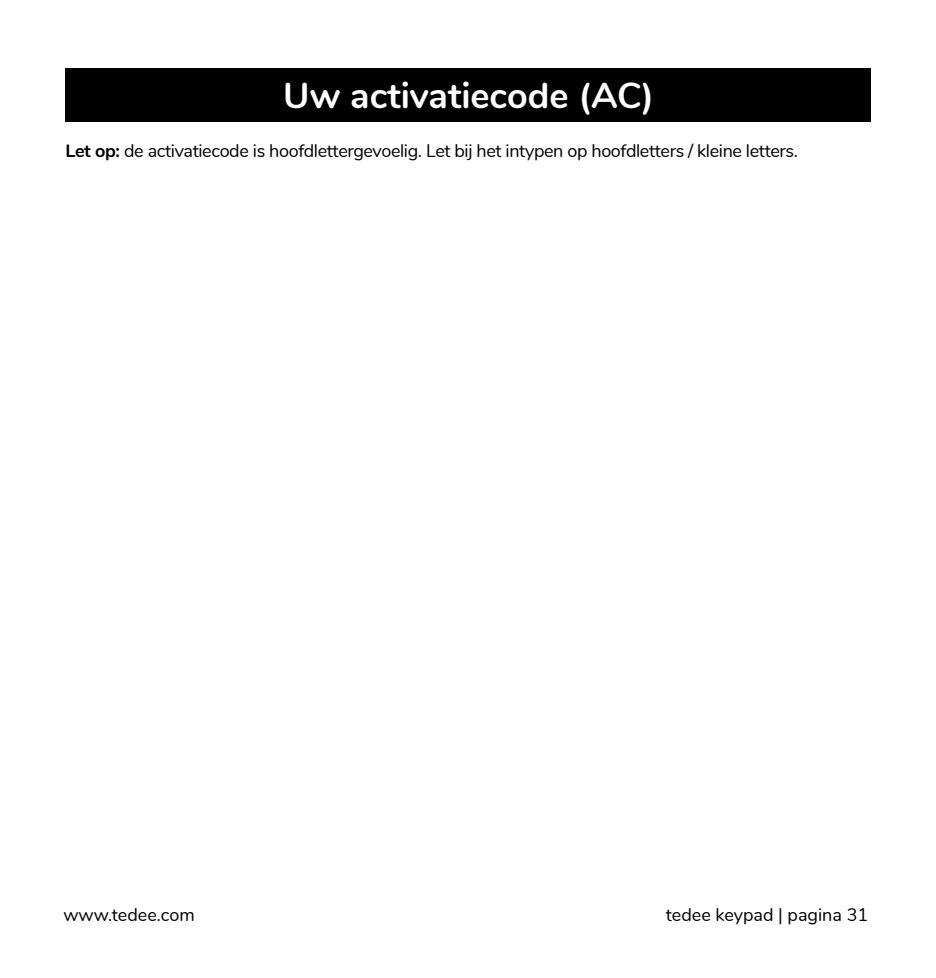
<style>
.page{position:relative;width:936px;height:978px;background:#fff}
.page>*{position:absolute;margin:0;border:0;box-sizing:border-box;transform-origin:0 0}
.t1{font:700 36px "Nunito";color:#fff}
.t2{font:18px "Nunito";letter-spacing:-.02em;color:#000}
.t3{font:18px "Nunito";color:#000}
.s1{font-weight:700}
</style>
<div class="page">
<div style="left:66px;top:68px;width:805px;height:53px;background:#000"></div>
<h1 class="t1" style="left:283px;top:69px;width:372px">Uw activatiecode (AC)</h1>
<p class="t2" style="left:66px;top:138px;width:733px"><span class="s1">Let op:</span> de activatiecode is hoofdlettergevoelig. Let bij het intypen op hoofdletters / kleine letters.</p>
<p class="t3" style="left:63px;top:902px;width:133px">www.tedee.com</p>
<p class="t3" style="left:665px;top:902px;width:204px">tedee keypad | pagina 31</p>
</div>
